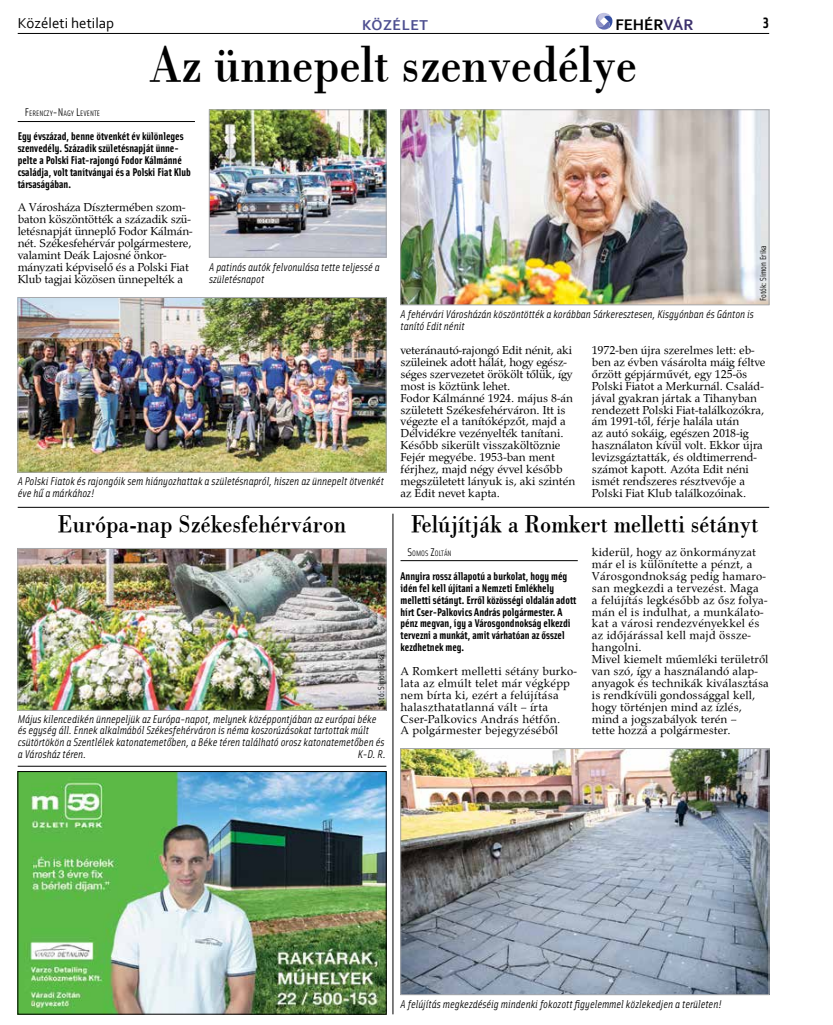
<style>
.page{position:relative;width:833px;height:1025px;background:#fff}
.page>*{position:absolute;margin:0;border:0;box-sizing:border-box;transform-origin:0 0}
.t1{font:52.5px "Bodoni PFL";color:#000;scale:.9 1}
.t2{font:25px "Bodoni PFL";color:#000;scale:.9 1}
.t3{font:700 16.12px "Corbel";color:#000}
.t4{font:15px "Corbel";color:#000}
.t5{font:700 15px "Corbel";letter-spacing:.04em;color:#4e4f91}
.t6{font:700 15px "Solex";color:#000}
.t7{font:11.88px/11.9px "Palladius";color:#000}
.t8{font:11.88px/11.9px "Palladius";letter-spacing:.02em;color:#000}
.t9{font:italic 11.25px/11.9px "Solex";color:#000}
.t10{font:700 11.25px/11.9px "Solex";color:#000}
.t11{font:8.75px "Solex";color:#000}
.t12{font:7.88px "Solex";color:#000}
.s1{color:#3c316c}
.s2{font-size:11.25px}
</style>
<div class="page">
<hr style="left:18px;top:33px;width:751px;height:1px;background:#000">
<svg style="left:595px;top:13px;width:17px;height:17px"></svg>
<img style="left:20px;top:773px;width:364px;height:238px">
<div style="left:18px;top:771px;width:368px;height:242px;border:1px solid #000"></div>
<hr style="left:18px;top:121px;width:177px;height:1px;background:#000">
<img style="left:402px;top:111px;width:365px;height:192px">
<div style="left:400px;top:109px;width:369px;height:196px;border:1px solid #a7a9ac"></div>
<hr style="left:400px;top:560px;width:178px;height:1px;background:#000">
<img style="left:402px;top:750px;width:365px;height:242px">
<div style="left:400px;top:748px;width:369px;height:246px;border:1px solid #a7a9ac"></div>
<img style="left:211px;top:111px;width:173px;height:144px">
<div style="left:209px;top:109px;width:177px;height:148px;border:1px solid #a7a9ac"></div>
<img style="left:20px;top:299px;width:364px;height:171px">
<div style="left:18px;top:297px;width:368px;height:175px;border:1px solid #a7a9ac"></div>
<img style="left:20px;top:550px;width:364px;height:158px">
<div style="left:18px;top:548px;width:368px;height:162px;border:1px solid #a7a9ac"></div>
<hr style="left:18px;top:507px;width:751px;height:1px;background:#000">
<hr style="left:18px;top:765px;width:368px;height:1px;background:#000">
<hr style="left:393px;top:513px;width:1px;height:500px;background:#000">
<p class="t4" style="left:18px;top:13px;width:98px">Közéleti hetilap</p>
<p class="t5" style="left:362px;top:15px;width:67px">Közélet</p>
<h3 class="t3" style="left:615px;top:14px;width:80px">FEHÉR<span class="s1">VÁR</span></h3>
<p class="t6" style="left:762px;top:13px;width:8px">3</p>
<h1 class="t1" style="left:150px;top:27px;width:543px">Az ünnepelt szenvedélye</h1>
<p class="t12" style="left:25px;top:109px;width:77px"><span class="s2">F</span>ERENCZY<span class="s2">-N</span>AGY <span class="s2">L</span>EVENTE</p>
<p class="t10" style="left:18px;top:130px;width:175px">Egy évszázad, benne ötvenkét év különleges szenvedély. Századik születésnapját ünne&shy;pelte a Polski Fiat-rajongó Fodor Kálmánné családja, volt tanítványai és a Polski Fiat Klub társaságában.</p>
<p class="t7" style="left:18px;top:201px;width:176px">A Városháza Dísztermében szom&shy;baton köszöntötték a századik szü&shy;letésnapját ünneplő Fodor Kálmán&shy;nét. Székesfehérvár polgármestere, valamint Deák Lajosné önkor&shy;mányzati képviselő és a Polski Fiat Klub tagjai közösen ünnepelték a</p>
<p class="t9" style="left:209px;top:260px;width:172px">A patinás autók felvonulása tette teljessé a születésnapot</p>
<p class="t9" style="left:18px;top:474px;width:367px">A Polski Fiatok és rajongóik sem hiányozhattak a születésnapról, hiszen az ünnepelt ötvenkét éve hű a márkához!</p>
<p class="t11" style="left:757px;top:301px;width:58px;rotate:-90deg">Fotók: Simon Erika</p>
<p class="t9" style="left:400px;top:308px;width:355px">A fehérvári Városházán köszöntötték a korábban Sárkeresztesen, Kisgyónban és Gánton is tanító Edit nénit</p>
<p class="t7" style="left:400px;top:344px;width:176px">veteránautó-rajongó Edit nénit, aki szüleinek adott hálát, hogy egész&shy;séges szervezetet örökölt tőlük, így most is köztünk lehet.<br>Fodor Kálmánné 1924. május 8-án született Székesfehérváron. Itt is végezte el a tanítóképzőt, majd a<br>Délvidékre vezényelték tanítani.<br>Később sikerült visszaköltöznie<br>Fejér megyébe. 1953-ban ment férjhez, majd négy évvel később megszületett lányuk is, aki szintén az Edit nevet kapta.</p>
<p class="t7" style="left:592px;top:344px;width:175px">1972-ben újra szerelmes lett: eb&shy;ben az évben vásárolta máig féltve őrzött gépjárművét, egy 125-ös Polski Fiatot a Merkurnál. Család&shy;jával gyakran jártak a Tihanyban rendezett Polski Fiat-találkozókra, ám 1991-től, férje halála után<br>az autó sokáig, egészen 2018-ig használaton kívül volt. Ekkor újra levizsgáztatták, és oldtimerrend&shy;számot kapott. Azóta Edit néni ismét rendszeres résztvevője a Polski Fiat Klub találkozóinak.</p>
<h2 class="t2" style="left:58px;top:506px;width:322px">Európa-nap Székesfehérváron</h2>
<h2 class="t2" style="left:411px;top:506px;width:387px">Felújítják a Romkert melletti sétányt</h2>
<p class="t12" style="left:407px;top:548px;width:44px"><span class="s2">S</span>OMOS <span class="s2">Z</span>OLTÁN</p>
<p class="t10" style="left:400px;top:569px;width:177px">Annyira rossz állapotú a burkolat, hogy még idén fel kell újítani a Nemzeti Emlékhely melletti sétányt. Erről közösségi oldalán adott hírt Cser-Palkovics András polgármester. A pénz megvan, így a Városgondnokság elkezdi tervezni a munkát, amit várhatóan az ősszel kezdhetnek meg.</p>
<p class="t8" style="left:400px;top:665px;width:178px">A Romkert melletti sétány burko&shy;lata az elmúlt telet már végképp nem bírta ki, ezért a felújítása halaszthatatlanná vált – írta<br>Cser-Palkovics András hétfőn.<br>A polgármester bejegyzéséből</p>
<p class="t7" style="left:592px;top:546px;width:178px">kiderül, hogy az önkormányzat már el is különítette a pénzt, a<br>Városgondnokság pedig hamaro&shy;san megkezdi a tervezést. Maga<br>a felújítás legkésőbb az ősz folya&shy;mán el is indulhat, a munkálato&shy;kat a városi rendezvényekkel és az időjárással kell majd össze&shy;hangolni.<br>Mivel kiemelt műemléki területről van szó, így a használandó alap&shy;anyagok és technikák kiválasztása is rendkívüli gondossággal kell, hogy történjen mind az ízlés, mind a jogszabályok terén –<br>tette hozzá a polgármester.</p>
<p class="t11" style="left:375px;top:706px;width:54px;rotate:-90deg">Fotó: Simon Erika</p>
<p class="t9" style="left:18px;top:712px;width:368px">Május kilencedikén ünnepeljük az Európa-napot, melynek középpontjában az európai béke és egység áll. Ennek alkalmából Székesfehérváron is néma koszorúzásokat tartottak múlt csütörtökön a Szentlélek katonatemetőben, a Béke téren található orosz katonatemetőben és a Városház téren.</p>
<p class="t9" style="left:358px;top:747px;width:30px">K-D. R.</p>
<p class="t9" style="left:400px;top:997px;width:323px">A felújítás megkezdéséig mindenki fokozott figyelemmel közlekedjen a területen!</p>
</div>
